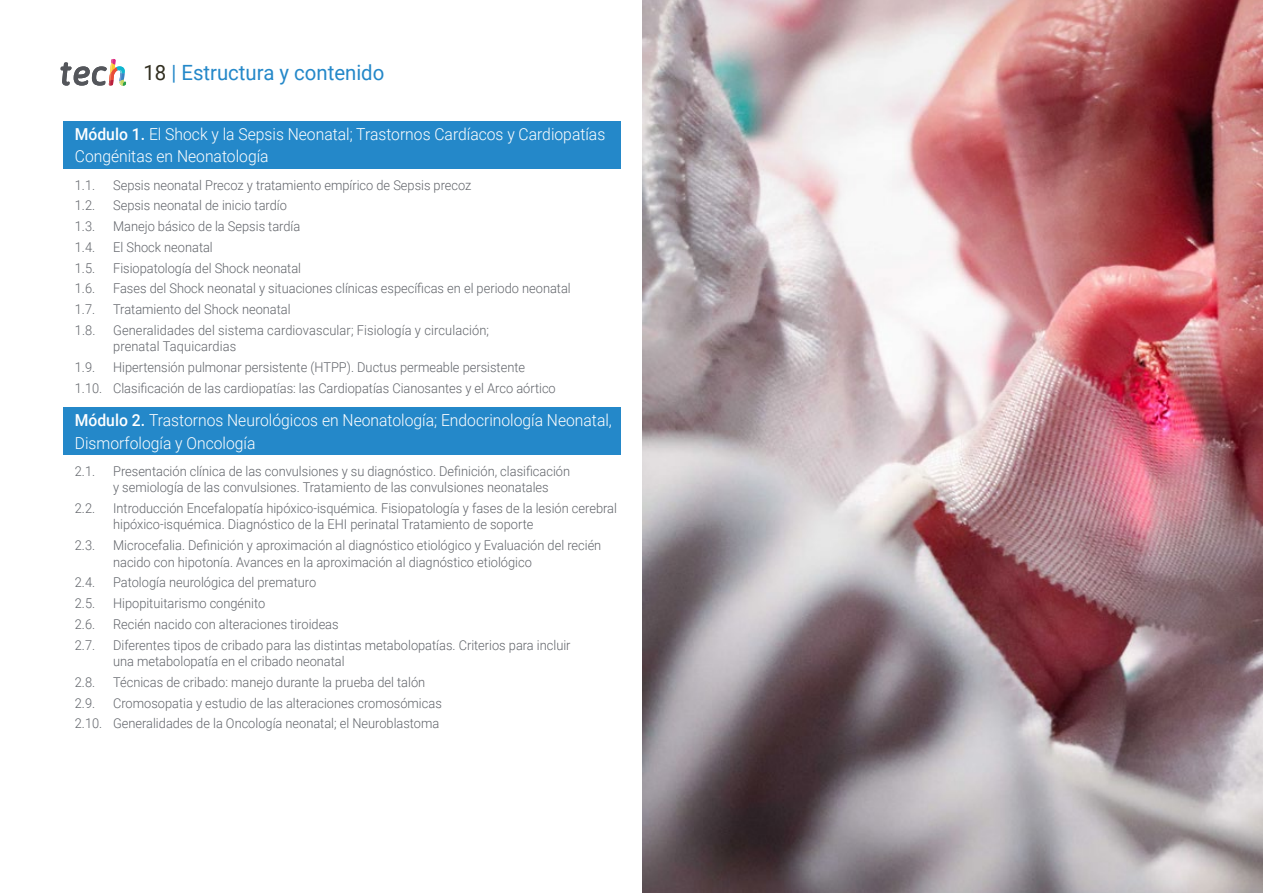
<style>
.page{position:relative;width:1263px;height:893px;background:#fff}
.page>*{position:absolute;margin:0;border:0;box-sizing:border-box;transform-origin:0 0}
.t1{font:21px "Roboto";color:#2488c9}
.t2{font:300 16.5px/22.5px "Roboto";color:#fff;scale:.95 1}
.t3{font:300 13.5px/16.5px "Roboto";color:#61646a;scale:.95 1}
.s1{color:#312e20}
.s2{font-weight:500}
</style>
<div class="page">
<div style="left:64px;top:121px;width:557px;height:48px;background:#2488c9"></div>
<div style="left:64px;top:407px;width:557px;height:48px;background:#2488c9"></div>
<img style="left:642px;top:0;width:621px;height:893px">
<svg style="left:61px;top:59px;width:65px;height:27px"></svg>
<h1 class="t1" style="left:144px;top:57px;width:242px"><span class="s1">18</span> | Estructura y contenido</h1>
<p class="t2" style="left:75px;top:122px;width:560px"><span class="s2">Módulo 1.</span> El Shock y la Sepsis Neonatal; Trastornos Cardíacos y Cardiopatías<br>Congénitas en Neonatología</p>
<p class="t3" style="left:75px;top:176px;width:23px">1.1.</p>
<p class="t3" style="left:113px;top:176px;width:379px">Sepsis neonatal Precoz y tratamiento empírico de Sepsis precoz</p>
<p class="t3" style="left:75px;top:197px;width:23px">1.2.</p>
<p class="t3" style="left:113px;top:197px;width:184px">Sepsis neonatal de inicio tardío</p>
<p class="t3" style="left:75px;top:218px;width:23px">1.3.</p>
<p class="t3" style="left:113px;top:218px;width:199px">Manejo básico de la Sepsis tardía</p>
<p class="t3" style="left:75px;top:238px;width:23px">1.4.</p>
<p class="t3" style="left:113px;top:238px;width:106px">El Shock neonatal</p>
<p class="t3" style="left:75px;top:259px;width:23px">1.5.</p>
<p class="t3" style="left:113px;top:259px;width:199px">Fisiopatología del Shock neonatal</p>
<p class="t3" style="left:75px;top:280px;width:23px">1.6.</p>
<p class="t3" style="left:113px;top:280px;width:483px">Fases del Shock neonatal y situaciones clínicas específicas en el periodo neonatal</p>
<p class="t3" style="left:75px;top:301px;width:23px">1.7.</p>
<p class="t3" style="left:113px;top:301px;width:188px">Tratamiento del Shock neonatal</p>
<p class="t3" style="left:75px;top:321px;width:23px">1.8.</p>
<p class="t3" style="left:113px;top:321px;width:397px">Generalidades del sistema cardiovascular; Fisiología y circulación; prenatal Taquicardias</p>
<p class="t3" style="left:75px;top:359px;width:23px">1.9.</p>
<p class="t3" style="left:75px;top:356px;width:508px;line-height:20.7px;text-align:center">Hipertensión pulmonar persistente (HTPP). Ductus permeable persistente<br>1.10. Clasificación de las cardiopatías: las Cardiopatías Cianosantes y el Arco aórtico</p>
<p class="t2" style="left:75px;top:408px;width:567px"><span class="s2">Módulo 2.</span> Trastornos Neurológicos en Neonatología; Endocrinología Neonatal,<br>Dismorfología y Oncología</p>
<p class="t3" style="left:75px;top:462px;width:23px">2.1.</p>
<p class="t3" style="left:113px;top:462px;width:482px">Presentación clínica de las convulsiones y su diagnóstico. Definición, clasificación y semiología de las convulsiones. Tratamiento de las convulsiones neonatales</p>
<p class="t3" style="left:75px;top:499px;width:23px">2.2.</p>
<p class="t3" style="left:113px;top:499px;width:532px">Introducción Encefalopatía hipóxico-isquémica. Fisiopatología y fases de la lesión cerebral hipóxico-isquémica. Diagnóstico de la EHI perinatal Tratamiento de soporte</p>
<p class="t3" style="left:75px;top:537px;width:23px">2.3.</p>
<p class="t3" style="left:113px;top:537px;width:515px">Microcefalia. Definición y aproximación al diagnóstico etiológico y Evaluación del recién nacido con hipotonía. Avances en la aproximación al diagnóstico etiológico</p>
<p class="t3" style="left:75px;top:574px;width:23px">2.4.</p>
<p class="t3" style="left:113px;top:574px;width:215px">Patología neurológica del prematuro</p>
<p class="t3" style="left:75px;top:595px;width:23px">2.5.</p>
<p class="t3" style="left:113px;top:595px;width:162px">Hipopituitarismo congénito</p>
<p class="t3" style="left:75px;top:615px;width:23px">2.6.</p>
<p class="t3" style="left:113px;top:615px;width:239px">Recién nacido con alteraciones tiroideas</p>
<p class="t3" style="left:75px;top:636px;width:23px">2.7.</p>
<p class="t3" style="left:113px;top:636px;width:483px">Diferentes tipos de cribado para las distintas metabolopatías. Criterios para incluir una metabolopatía en el cribado neonatal</p>
<p class="t3" style="left:75px;top:673px;width:23px">2.8.</p>
<p class="t3" style="left:113px;top:673px;width:330px">Técnicas de cribado: manejo durante la prueba del talón</p>
<p class="t3" style="left:75px;top:694px;width:23px">2.9.</p>
<p class="t3" style="left:75px;top:692px;width:388px;line-height:20.7px;text-align:right">Cromosopatia y estudio de las alteraciones cromosómicas<br>2.10. Generalidades de la Oncología neonatal; el Neuroblastoma</p>
</div>
